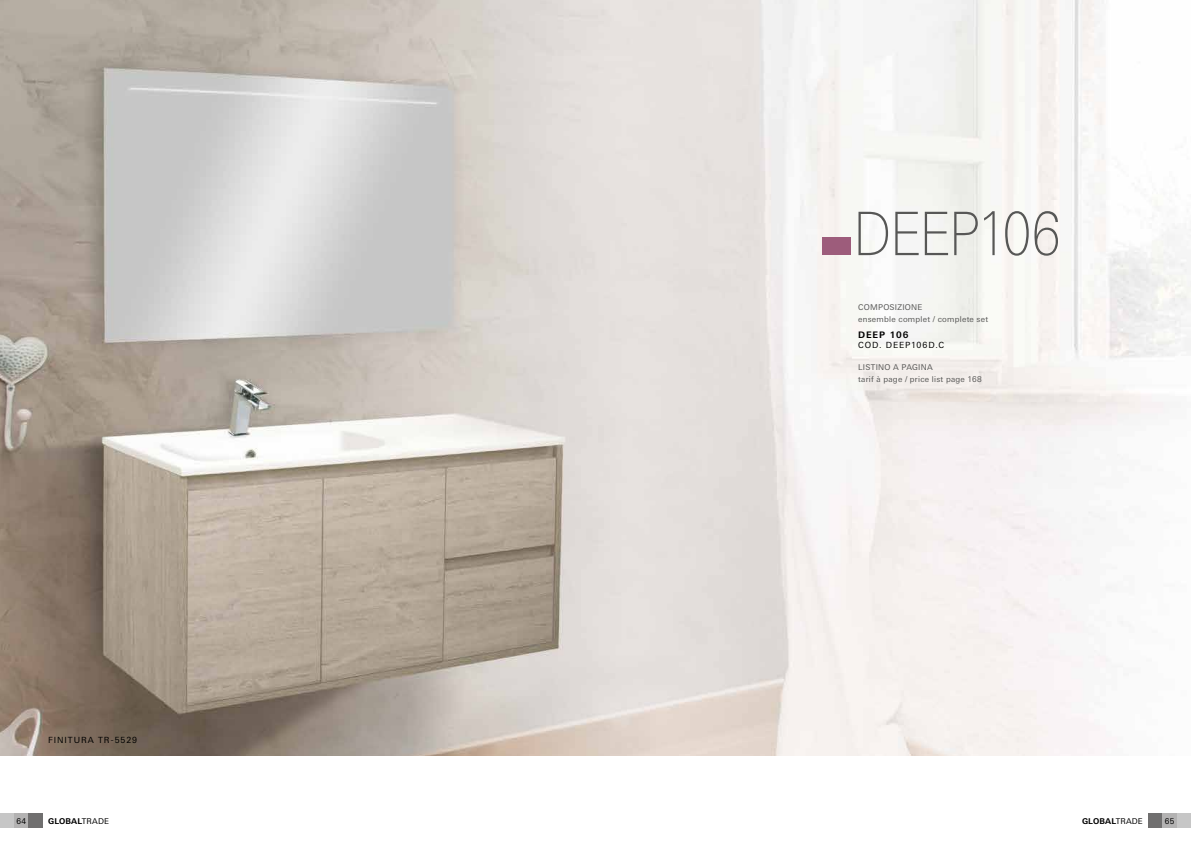
<style>
.page{position:relative;width:1191px;height:842px;background:#fff}
.page>*{position:absolute;margin:0;border:0;box-sizing:border-box;transform-origin:0 0}
.t1{font:100 60px "Linotype Univers Basic";letter-spacing:-.04em;color:#575756;scale:.9 1}
.t2{font:700 9px "Linotype Univers Basic";letter-spacing:.1em;color:#000}
.t3{font:8.5px "Linotype Univers Basic";letter-spacing:.11em;color:#000}
.t4{font:8px/12px "Linotype Univers Basic";letter-spacing:.03em;color:#575756}
.t5{font:700 8px "Linotype Univers Basic";letter-spacing:.015em;color:#000}
.t6{font:8px "Linotype Univers Basic";color:#000}
.s1{font-weight:400}
</style>
<div class="page">
<img style="left:0;top:0;width:1191px;height:756px">
<div style="left:1148px;top:814px;width:14px;height:14px;background:#706f6f"></div>
<div style="left:1162px;top:814px;width:14px;height:14px;background:#b3b2b2"></div>
<div style="left:1176px;top:814px;width:15px;height:14px;background:#c6c6c6"></div>
<div style="left:0;top:814px;width:14px;height:14px;background:#c6c6c6"></div>
<div style="left:14px;top:814px;width:14px;height:14px;background:#b3b2b2"></div>
<div style="left:28px;top:814px;width:15px;height:14px;background:#706f6f"></div>
<div style="left:822px;top:237px;width:28px;height:17px;background:#9d5c7b"></div>
<h1 class="t1" style="left:852px;top:200px;width:233px">DEEP106</h1>
<p class="t3" style="left:48px;top:735px;width:90px">FINITURA TR-5529</p>
<p class="t4" style="left:858px;top:301px;width:131px">COMPOSIZIONE<br>ensemble complet / complete set</p>
<p class="t2" style="left:858px;top:329px;width:52px">DEEP 106</p>
<p class="t3" style="left:858px;top:340px;width:88px">COD. DEEP106D.C</p>
<p class="t4" style="left:858px;top:361px;width:125px">LISTINO A PAGINA<br>tarif à page / price list page 168</p>
<p class="t6" style="left:16px;top:816px;width:11px">64</p>
<p class="t5" style="left:48px;top:816px;width:62px">GLOBAL<span class="s1">TRADE</span></p>
<p class="t5" style="left:1082px;top:816px;width:62px">GLOBAL<span class="s1">TRADE</span></p>
<p class="t6" style="left:1165px;top:816px;width:11px">65</p>
</div>
